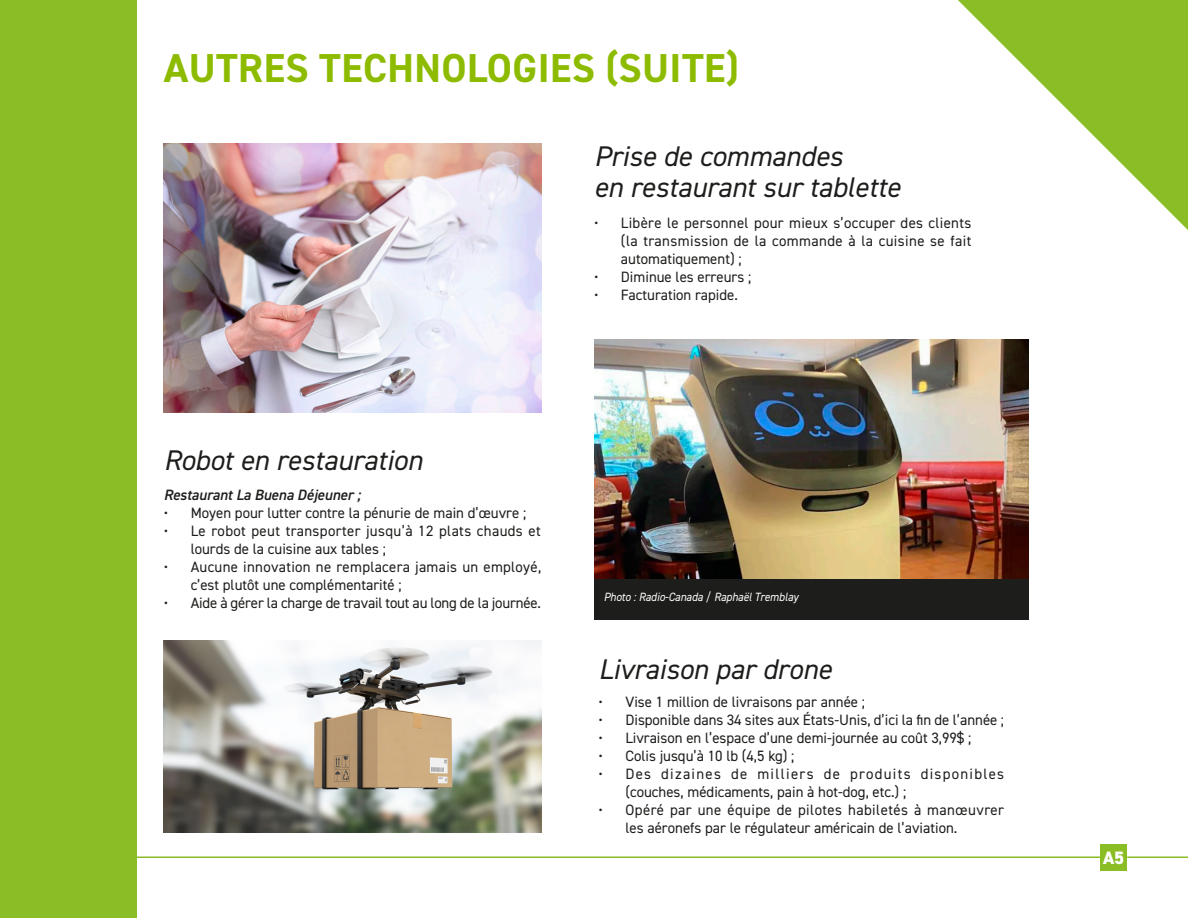
<style>
.page{position:relative;width:1188px;height:918px;background:#fff}
.page>*{position:absolute;margin:0;border:0;box-sizing:border-box;transform-origin:0 0}
.t1{font:700 40.5px "DIN2014";letter-spacing:.01em;color:#8dbb00}
.t2{font:italic 28.5px/31.5px "DIN2014";color:#1d1d1b}
.t3{font:800 18px "DIN2014";color:#fff}
.t4{font:15px/18px "DIN2014";color:#1d1d1b;text-align:justify}
.t5{font:15px/18px "DIN2014";letter-spacing:.085em;color:#1d1d1b}
.t6{font:15px/18px "DIN2014";letter-spacing:.02em;color:#1d1d1b}
.t7{font:15px/18px "DIN2014";letter-spacing:.025em;color:#1d1d1b}
.t8{font:italic 600 15px "DIN2014";color:#1d1d1b}
.t9{font:italic 12px "DIN2014";color:#fff;scale:.93 1}
</style>
<div class="page">
<svg style="left:958px;top:0;width:230px;height:230px"></svg>
<div style="left:0;top:0;width:137px;height:918px;background:#8abe24"></div>
<img style="left:594px;top:339px;width:435px;height:240px">
<img style="left:164px;top:144px;width:377px;height:268px">
<img style="left:164px;top:641px;width:377px;height:192px">
<div style="left:594px;top:579px;width:435px;height:40px;background:#1d1d1b"></div>
<div style="left:1100px;top:844px;width:27px;height:27px;background:#8abe24"></div>
<hr style="left:130px;top:856px;width:970px;height:2px;background:#8abe24">
<hr style="left:1127px;top:856px;width:61px;height:2px;background:#8abe24">
<h1 class="t1" style="left:164px;top:41px;width:576px">AUTRES TECHNOLOGIES (SUITE)</h1>
<h2 class="t2" style="left:594px;top:140px;width:308px">Prise de commandes<br>en restaurant sur tablette</h2>
<p class="t4" style="left:621px;top:213px;width:352px;text-indent:-27px">• Libère le personnel pour mieux s’occuper des clients (la transmission de la commande à la cuisine se fait automatiquement) ;</p>
<p class="t4" style="left:594px;top:267px;width:159px">• Diminue les erreurs ;</p>
<p class="t4" style="left:594px;top:285px;width:145px">• Facturation rapide.</p>
<h2 class="t2" style="left:164px;top:444px;width:260px">Robot en restauration</h2>
<p class="t8" style="left:164px;top:485px;width:198px">Restaurant La Buena Déjeuner ;</p>
<p class="t4" style="left:164px;top:504px;width:364px">• Moyen pour lutter contre la pénurie de main d’œuvre ;</p>
<p class="t7" style="left:191px;top:522px;width:352px;text-indent:-27px">• Le robot peut transporter jusqu’à 12 plats chauds et lourds de la cuisine aux tables ;</p>
<p class="t6" style="left:191px;top:558px;width:352px;text-indent:-27px">• Aucune innovation ne remplacera jamais un employé, c’est plutôt une complémentarité ;</p>
<p class="t4" style="left:164px;top:594px;width:379px">• Aide à gérer la charge de travail tout au long de la journée.</p>
<p class="t9" style="left:604px;top:590px;width:211px">Photo : Radio-Canada / Raphaël Tremblay</p>
<h2 class="t2" style="left:598px;top:653px;width:235px">Livraison par drone</h2>
<p class="t4" style="left:598px;top:693px;width:268px">• Vise 1 million de livraisons par année ;</p>
<p class="t4" style="left:598px;top:711px;width:407px">• Disponible dans 34 sites aux États-Unis, d’ici la fin de l’année ;</p>
<p class="t4" style="left:598px;top:729px;width:374px">• Livraison en l’espace d’une demi-journée au coût 3,99$ ;</p>
<p class="t4" style="left:598px;top:747px;width:197px">• Colis jusqu’à 10 lb (4,5 kg) ;</p>
<p class="t5" style="left:626px;top:765px;width:380px;text-indent:-27px">• Des dizaines de milliers de produits disponibles (couches, médicaments, pain à hot-dog, etc.) ;</p>
<p class="t4" style="left:626px;top:801px;width:380px;text-indent:-27px">• Opéré par une équipe de pilotes habiletés à manœuvrer les aéronefs par le régulateur américain de l’aviation.</p>
<p class="t3" style="left:1103px;top:846px;width:23px">A5</p>
</div>
